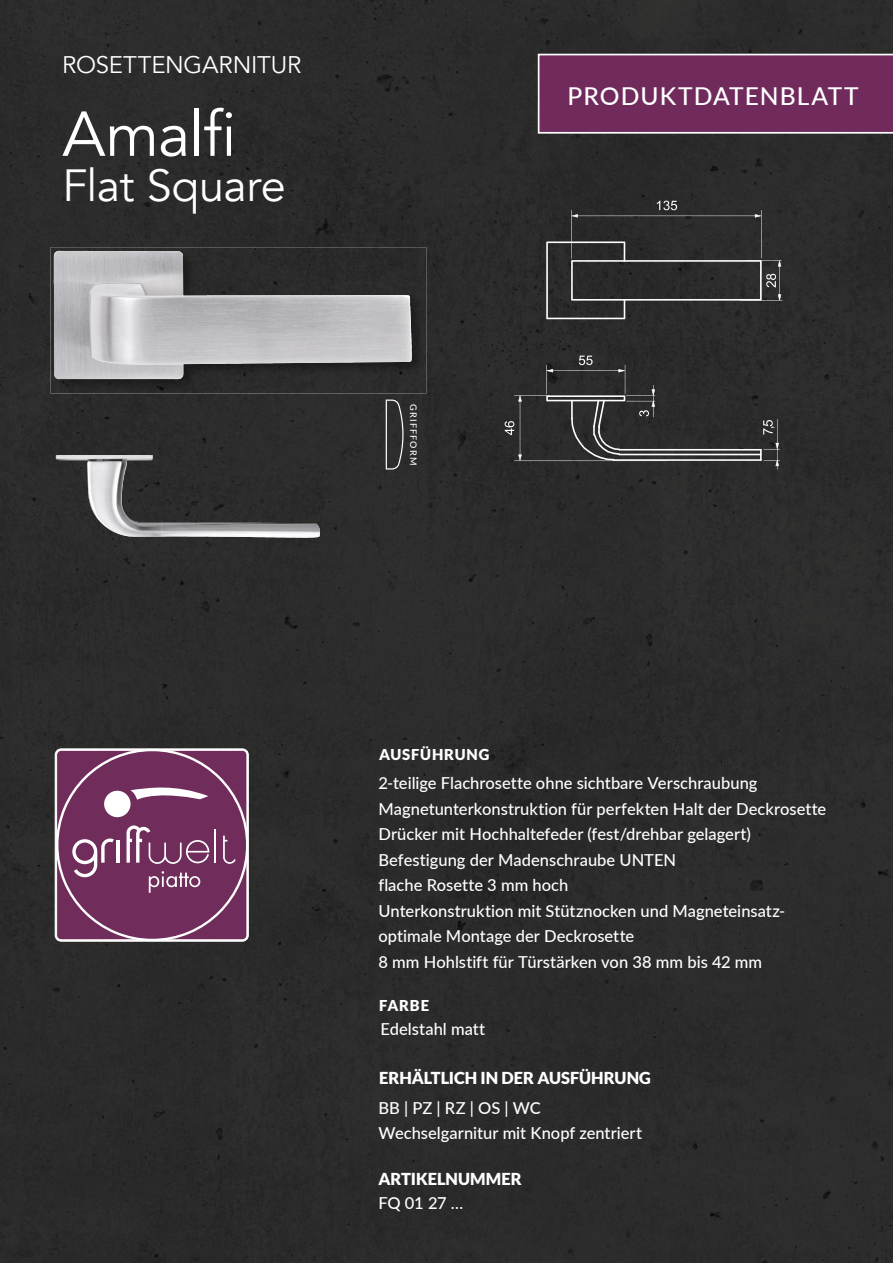
<style>
.page{position:relative;width:893px;height:1263px;background:#2b2b2b}
.page>*{position:absolute;margin:0;border:0;box-sizing:border-box;transform-origin:0 0}
.t1{font:62.7px "Avenir";letter-spacing:-.01em;color:#fff}
.t2{font:45px "Avenir";letter-spacing:-.015em;color:#fff}
.t3{font:500 24.6px "Lato";letter-spacing:.045em;color:#fff}
.t4{font:24px "Avenir";letter-spacing:-.01em;color:#fff}
.t5{font:500 16.5px/25.5px "Lato";color:#fff}
.t6{font:900 16.5px "Lato";color:#fff}
.t7{font:900 15px "Lato";letter-spacing:.055em;color:#fff}
.t8{font:500 9.15px "Lato";letter-spacing:.125em;color:#fff}
</style>
<div class="page">
<div style="left:538px;top:54px;width:355px;height:80px;background:#702b5c"></div>
<svg style="left:55px;top:749px;width:194px;height:192px;background:#844972"></svg>
<svg style="left:385px;top:399px;width:19px;height:71px"></svg>
<img style="left:50px;top:247px;width:376px;height:146px">
<img style="left:54px;top:251px;width:153px;height:128px">
<img style="left:207px;top:295px;width:205px;height:69px">
<img style="left:56px;top:455px;width:67px;height:80px">
<img style="left:161px;top:522px;width:159px;height:16px">
<hr style="left:613px;top:459px;width:149px;height:2px;background:#fff">
<hr style="left:618px;top:454px;width:144px;height:1px;background:#fff">
<hr style="left:618px;top:449px;width:144px;height:1px;background:#fff">
<svg style="left:546px;top:201px;width:236px;height:118px;background:#343534"></svg>
<svg style="left:760px;top:419px;width:20px;height:50px"></svg>
<svg style="left:505px;top:356px;width:162px;height:106px;background:#393939"></svg>
<h3 class="t4" style="left:62px;top:50px;width:241px">ROSETTENGARNITUR</h3>
<h1 class="t1" style="left:62px;top:97px;width:176px">Amalfi</h1>
<h2 class="t2" style="left:62px;top:159px;width:225px">Flat Square</h2>
<p class="t8" style="left:420px;top:404px;width:63px;rotate:90deg">GRIFFFORM</p>
<h3 class="t3" style="left:568px;top:78px;width:293px">PRODUKTDATENBLATT</h3>
<p class="t7" style="left:379px;top:745px;width:112px">AUSFÜHRUNG</p>
<p class="t5" style="left:378px;top:770px;width:449px">2-teilige Flachrosette ohne sichtbare Verschraubung Magnetunterkonstruktion für perfekten Halt der Deckrosette Drücker mit Hochhaltefeder (fest/drehbar gelagert)<br>Befestigung der Madenschraube UNTEN<br>flache Rosette 3 mm hoch<br>Unterkonstruktion mit Stütznocken und Magneteinsatz&shy;optimale Montage der Deckrosette<br>8 mm Hohlstift für Türstärken von 38 mm bis 42 mm</p>
<p class="t7" style="left:379px;top:996px;width:51px">FARBE</p>
<p class="t5" style="left:380px;top:1016px;width:106px">Edelstahl matt</p>
<p class="t6" style="left:379px;top:1069px;width:273px">ERHÄLTLICH IN DER AUSFÜHRUNG</p>
<p class="t5" style="left:378px;top:1094px;width:265px">BB | PZ | RZ | OS | WC<br>Wechselgarnitur mit Knopf zentriert</p>
<p class="t6" style="left:378px;top:1169px;width:145px">ARTIKELNUMMER</p>
<p class="t5" style="left:378px;top:1189px;width:86px">FQ 01 27 …</p>
</div>
